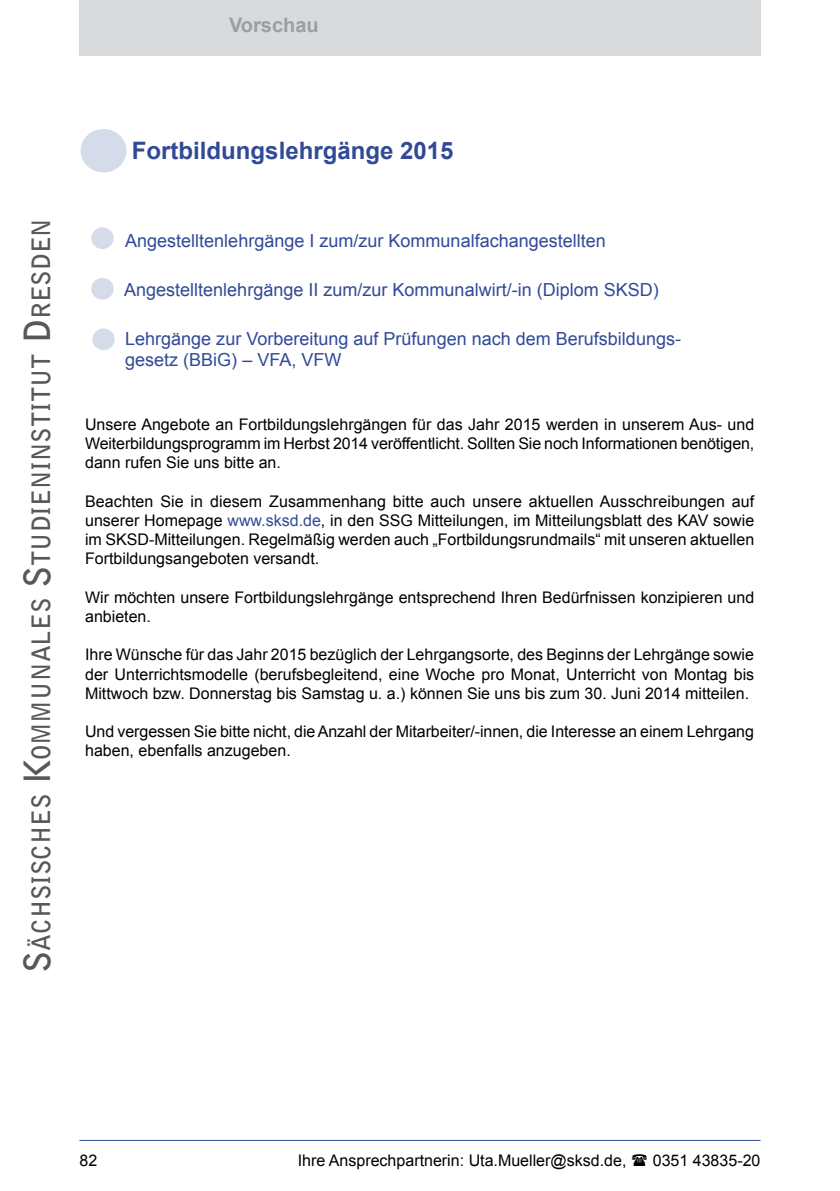
<style>
.page{position:relative;width:840px;height:1191px;background:#fff}
.page>*{position:absolute;margin:0;border:0;box-sizing:border-box;transform-origin:0 0}
.t1{font:700 25.2px "Bell Gothic Std";color:#58585a}
.t2{font:700 24px "Arial";color:#314a97}
.t3{font:700 20px "Arial";color:#9c9e9f}
.t4{font:18px/21.6px "Arial";color:#314a97}
.t5{font:16px/19.2px "Arial";color:#000;text-align:justify}
.s1{font-size:36px}
.s2{color:#314a97}
</style>
<div class="page">
<hr style="left:79px;top:1140px;width:681px;height:1px;background:#314a97">
<div style="left:79px;top:0;width:681px;height:55px;background:#d9dadb"></div>
<div style="left:91px;top:227px;width:23px;height:22px;background:#d6dbea;border-radius:50%"></div>
<div style="left:80px;top:129px;width:46px;height:43px;background:#d6dbea;border-radius:50%"></div>
<div style="left:92px;top:328px;width:23px;height:22px;background:#d6dbea;border-radius:50%"></div>
<div style="left:91px;top:278px;width:23px;height:21px;background:#d6dbea;border-radius:50%"></div>
<p class="t3" style="left:229px;top:11px;width:91px">Vorschau</p>
<h1 class="t1" style="left:26px;top:972px;width:755px;rotate:-90deg"><span class="s1">S</span>ächsisches <span class="s1">K</span>ommunales <span class="s1">S</span>tudieninstitut <span class="s1">D</span> resden</h1>
<h2 class="t2" style="left:132px;top:134px;width:323px">Fortbildungslehrgänge 2015</h2>
<p class="t4" style="left:125px;top:230px;width:482px">Angestelltenlehrgänge I zum/zur Kommunalfachangestellten</p>
<p class="t4" style="left:124px;top:279px;width:536px">Angestelltenlehrgänge II zum/zur Kommunalwirt/-in (Diplom SKSD)</p>
<p class="t4" style="left:125px;top:328px;width:557px">Lehrgänge zur Vorbereitung auf Prüfungen nach dem Berufsbildungs&shy;gesetz (BBiG) – VFA, VFW</p>
<p class="t5" style="left:85px;top:415px;width:670px">Unsere Angebote an Fortbildungslehrgängen für das Jahr 2015 werden in unserem Aus- und Weiterbildungsprogramm im Herbst 2014 veröffentlicht. Sollten Sie noch Informationen benötigen, dann rufen Sie uns bitte an.</p>
<p class="t5" style="left:85px;top:492px;width:670px">Beachten Sie in diesem Zusammenhang bitte auch unsere aktuellen Ausschreibungen auf unserer Homepage <span class="s2">www.sksd.de</span>, in den SSG Mitteilungen, im Mitteilungsblatt des KAV sowie im SKSD-Mitteilungen. Regelmäßig werden auch „Fortbildungsrundmails“ mit unseren aktuellen Fortbildungsangeboten versandt.</p>
<p class="t5" style="left:85px;top:588px;width:670px">Wir möchten unsere Fortbildungslehrgänge entsprechend Ihren Bedürfnissen konzipieren und anbieten.</p>
<p class="t5" style="left:85px;top:645px;width:670px">Ihre Wünsche für das Jahr 2015 bezüglich der Lehrgangsorte, des Beginns der Lehrgänge sowie der Unterrichtsmodelle (berufsbegleitend, eine Woche pro Monat, Unterricht von Montag bis Mittwoch bzw. Donnerstag bis Samstag u. a.) können Sie uns bis zum 30. Juni 2014 mitteilen.</p>
<p class="t5" style="left:85px;top:722px;width:670px">Und vergessen Sie bitte nicht, die Anzahl der Mitarbeiter/-innen, die Interesse an einem Lehrgang haben, ebenfalls anzugeben.</p>
<p class="t5" style="left:79px;top:1150px;width:19px">82</p>
<p class="t5" style="left:297px;top:1151px;width:330px">Ihre Ansprechpartnerin: Uta.Mueller@sksd.de,</p>
<p class="t5" style="left:652px;top:1151px;width:109px">0351 43835-20</p>
</div>
